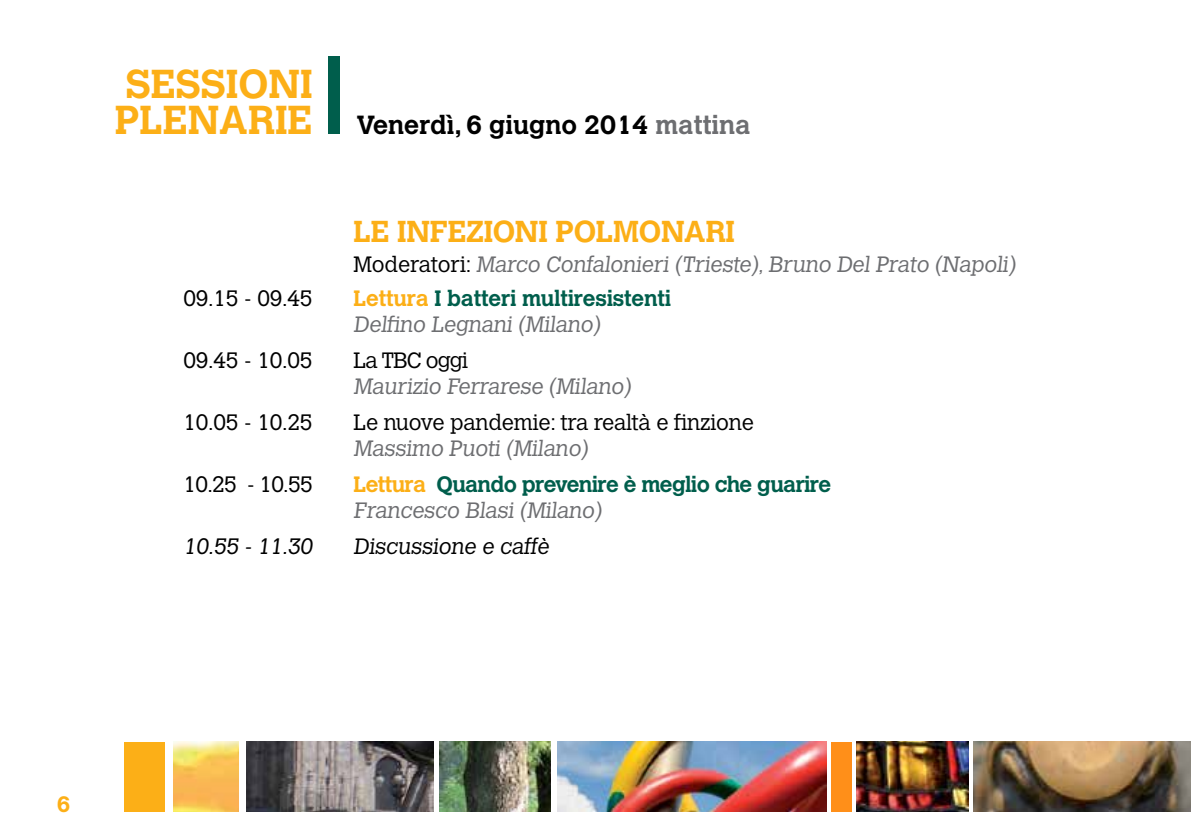
<style>
.page{position:relative;width:1191px;height:840px;background:#fff}
.page>*{position:absolute;margin:0;border:0;box-sizing:border-box;transform-origin:0 0}
.t1{font:700 40px/36px "Calvert MT Std";color:#fcaf17}
.t2{font:700 30px "Calvert MT Std";letter-spacing:-.01em;color:#fcaf17}
.t3{font:700 26px "Calvert MT Std";color:#000}
.t4{font:300 22px "Calvert MT Std";letter-spacing:-.01em;color:#000}
.t5{font:300 22px "Calvert MT Std";letter-spacing:-.01em;color:#6d6e71}
.t6{font:700 22px/26px "Calvert MT Std";letter-spacing:-.03em;color:#005e4c}
.t7{font:700 22px/26px "Calvert MT Std";letter-spacing:-.01em;color:#005e4c}
.t8{font:300 22px "Calvert MT Std";letter-spacing:-.04em;color:#000}
.t9{font:700 22px "Calvert MT Std";color:#fcaf17}
.s1{color:#6d6e71}
.s2{color:#000}
.s3{color:#fcaf17}
.s4{font-weight:300;color:#6d6e71}
</style>
<div class="page">
<div style="left:328px;top:57px;width:12px;height:77px;background:#005e4c"></div>
<img style="left:173px;top:741px;width:66px;height:70px">
<img style="left:439px;top:741px;width:112px;height:70px">
<img style="left:247px;top:741px;width:187px;height:70px">
<img style="left:857px;top:741px;width:111px;height:70px">
<img style="left:557px;top:741px;width:269px;height:70px">
<img style="left:973px;top:741px;width:218px;height:70px">
<div style="left:124px;top:741px;width:41px;height:70px;background:#fcaf17"></div>
<div style="left:832px;top:741px;width:20px;height:70px;background:#ff8f19"></div>
<h1 class="t1" style="left:115px;top:65px;width:133px">SESSIONI<br>PLENARIE</h1>
<p class="t3" style="left:356px;top:108px;width:396px">Venerdì, 6 giugno 2014 <span class="s1">mattina</span></p>
<h2 class="t2" style="left:353px;top:212px;width:383px">Le Infezioni Polmonari</h2>
<p class="t5" style="left:353px;top:251px;width:666px"><span class="s2">Modera tor i:</span> Marco Confalonieri (Trieste), Bruno Del Prato (Napoli)</p>
<p class="t4" style="left:183px;top:285px;width:131px">09.15 - 09.45</p>
<p class="t7" style="left:353px;top:284px;width:319px"><span class="s3">Lettura</span> I batteri multiresistenti<br><span class="s4">Delfino Legnani (Milano)</span></p>
<p class="t4" style="left:183px;top:347px;width:131px">09.45 - 10.05</p>
<p class="t8" style="left:353px;top:347px;width:116px">La TBC oggi</p>
<p class="t5" style="left:353px;top:373px;width:282px">Maurizio Ferrarese (Milano)</p>
<p class="t4" style="left:183px;top:409px;width:131px">10.05 - 10.25</p>
<p class="t4" style="left:353px;top:409px;width:402px">Le nuove pandemie: tra realtà e finzione</p>
<p class="t5" style="left:353px;top:435px;width:239px">Massimo Puoti (Milano)</p>
<p class="t4" style="left:183px;top:471px;width:131px">10.25 - 10.55</p>
<p class="t6" style="left:353px;top:470px;width:479px"><span class="s3">Lettura</span> Quando prevenire è meglio che guarire<br><span class="s4">Francesco Blasi (Milano)</span></p>
<p class="t4" style="left:183px;top:533px;width:134px">10.55 - 11.30</p>
<p class="t4" style="left:353px;top:533px;width:200px">Discussione e caffè</p>
<p class="t9" style="left:57px;top:790px;width:15px">6</p>
</div>
